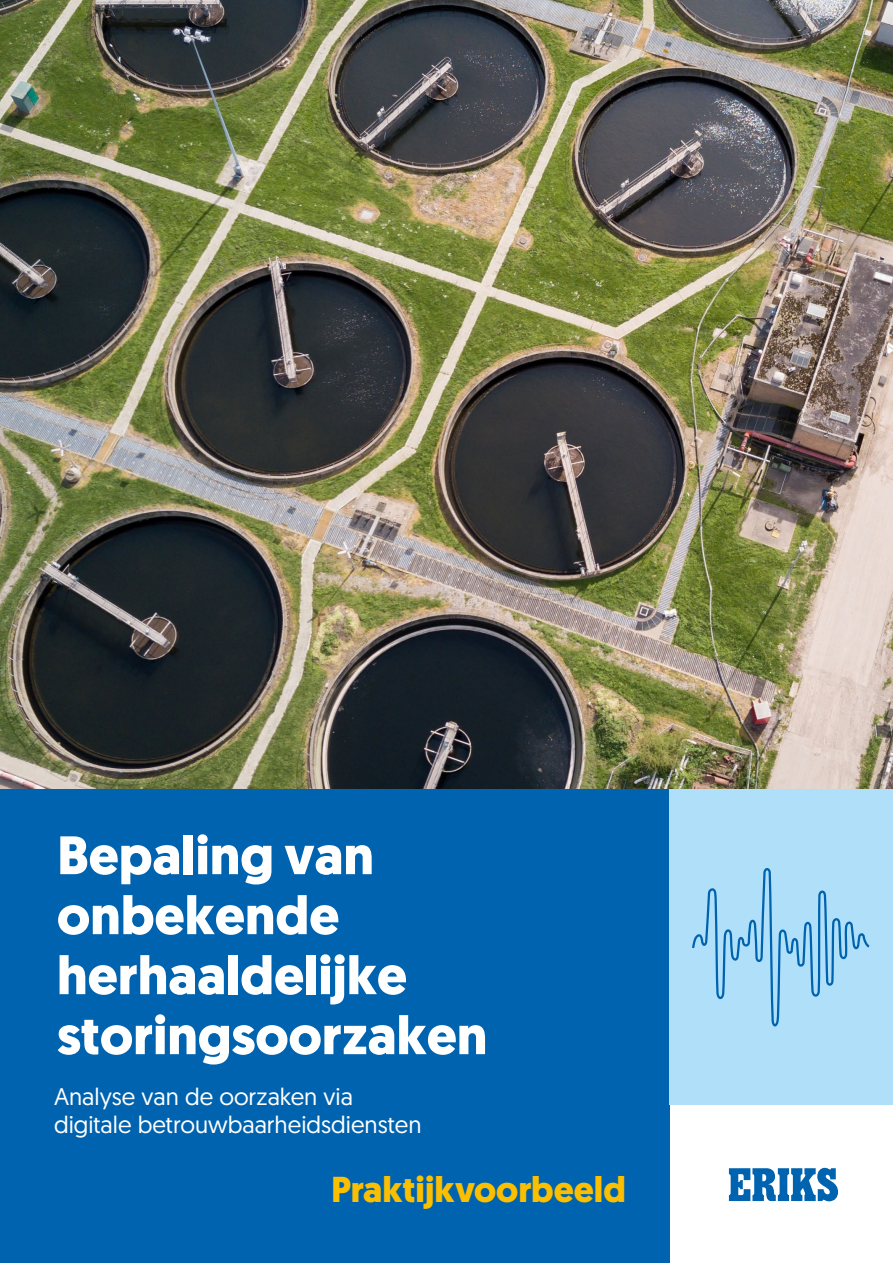
<style>
.page{position:relative;width:893px;height:1263px;background:#fff}
.page>*{position:absolute;margin:0;border:0;box-sizing:border-box;transform-origin:0 0}
.t1{font:700 54px/60px "Geomanist";color:#fff}
.t2{font:700 36px "Geomanist";color:#fcbf00}
.t3{font:24px/28.8px "Geomanist Word";color:#fff}
</style>
<div class="page">
<img style="left:0;top:0;width:893px;height:789px">
<div style="left:0;top:789px;width:670px;height:474px;background:#0063af"></div>
<div style="left:670px;top:789px;width:223px;height:316px;background:#afdff9"></div>
<svg style="left:729px;top:1168px;width:109px;height:33px"></svg>
<svg style="left:692px;top:868px;width:178px;height:159px"></svg>
<h1 class="t1" style="left:57px;top:825px;width:432px">Bepaling van onbekende herhaaldelijke storingsoorzaken</h1>
<p class="t3" style="left:54px;top:1081px;width:369px">Analyse van de oorzaken via digitale betrouwbaarheidsdiensten</p>
<h2 class="t2" style="left:331px;top:1166px;width:296px">Praktijkvoorbeeld</h2>
</div>
